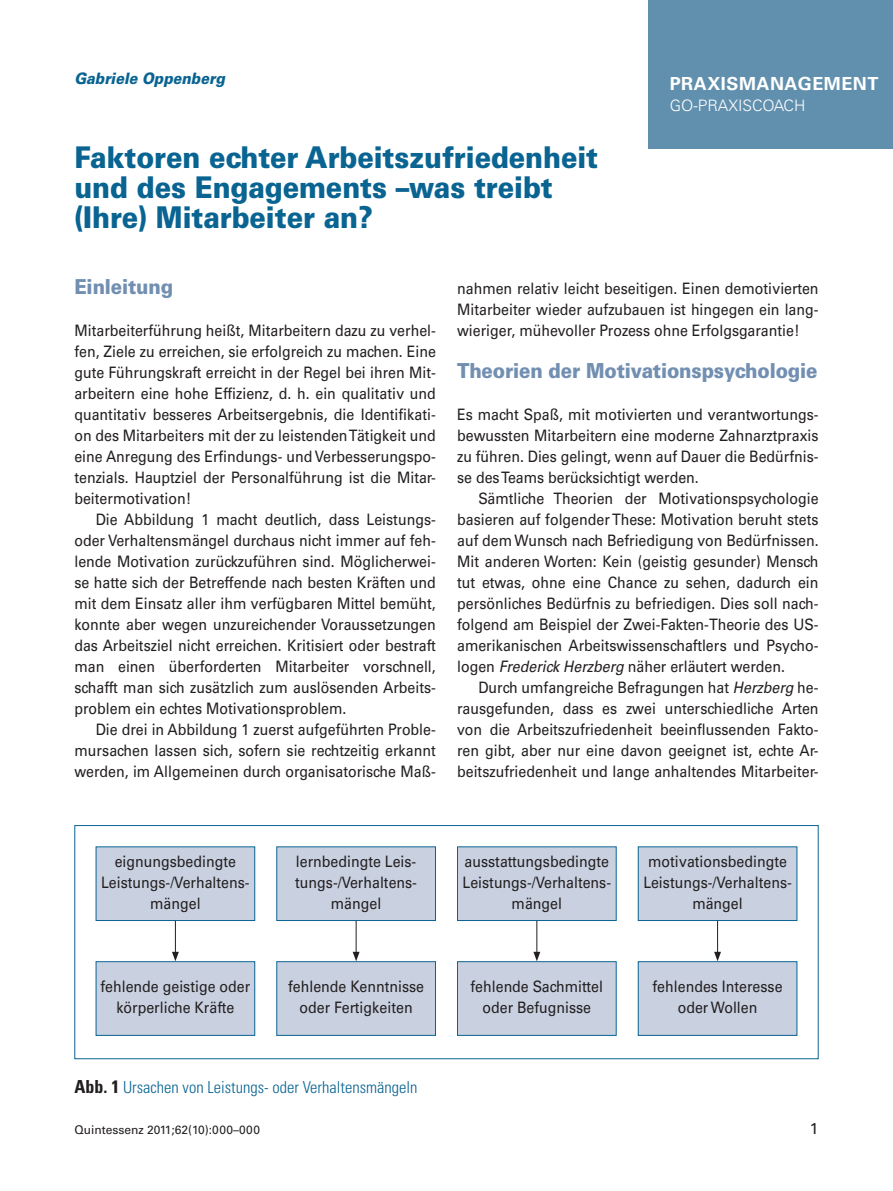
<style>
.page{position:relative;width:893px;height:1191px;background:#fff}
.page>*{position:absolute;margin:0;border:0;box-sizing:border-box;transform-origin:0 0}
.t1{font:900 30px/30px "Univers LT Std";letter-spacing:-.005em;color:#096492;scale:.9 1}
.t2{font:900 20.7px "Univers LT Std";letter-spacing:-.01em;color:#728fb2;scale:.9 1}
.t3{font:700 18px "Univers LT Std";letter-spacing:.03em;color:#fff}
.t4{font:300 condensed 16.5px "Univers LT Std";color:#096492}
.t5{font:15.75px/21px "Univers LT Std";color:#231f20;text-align:center;scale:.9 1}
.t6{font:italic 900 15.75px "Univers LT Std";color:#096492;scale:.9 1}
.t7{font:300 15.75px "Univers LT Std";color:#fff}
.t8{font:15.75px "Univers LT Std";color:#231f20}
.t9{font:12px "Univers LT Std";color:#231f20}
.s1{font-style:italic}
.s2{font-weight:700;font-size:18px;color:#231f20}
</style>
<div class="page">
<div style="left:648px;top:0;width:245px;height:149px;background:#6190ae"></div>
<div style="left:74px;top:825px;width:745px;height:234px;border:1px solid #096492"></div>
<div style="left:96px;top:847px;width:159px;height:73px;background:#c9d1e1"></div>
<div style="left:96px;top:846px;width:159px;height:75px;border:1px solid #096492"></div>
<div style="left:277px;top:847px;width:158px;height:73px;background:#c9d1e1"></div>
<div style="left:276px;top:846px;width:160px;height:75px;border:1px solid #096492"></div>
<div style="left:457px;top:847px;width:159px;height:73px;background:#c9d1e1"></div>
<div style="left:457px;top:846px;width:160px;height:75px;border:1px solid #096492"></div>
<div style="left:638px;top:847px;width:159px;height:73px;background:#c9d1e1"></div>
<div style="left:638px;top:846px;width:159px;height:75px;border:1px solid #096492"></div>
<div style="left:96px;top:961px;width:159px;height:74px;background:#c9d1e1"></div>
<div style="left:96px;top:961px;width:159px;height:74px;border:1px solid #096492"></div>
<div style="left:277px;top:961px;width:158px;height:74px;background:#c9d1e1"></div>
<div style="left:276px;top:961px;width:160px;height:74px;border:1px solid #096492"></div>
<div style="left:457px;top:961px;width:159px;height:74px;background:#c9d1e1"></div>
<div style="left:457px;top:961px;width:160px;height:74px;border:1px solid #096492"></div>
<div style="left:638px;top:961px;width:159px;height:74px;background:#c9d1e1"></div>
<div style="left:638px;top:961px;width:159px;height:74px;border:1px solid #096492"></div>
<hr style="left:175px;top:921px;width:1px;height:33px;background:#231f20">
<svg style="left:172px;top:951px;width:7px;height:10px"></svg>
<hr style="left:356px;top:921px;width:1px;height:33px;background:#231f20">
<svg style="left:353px;top:951px;width:7px;height:10px"></svg>
<hr style="left:536px;top:921px;width:1px;height:33px;background:#231f20">
<svg style="left:533px;top:951px;width:7px;height:10px"></svg>
<hr style="left:717px;top:921px;width:1px;height:33px;background:#231f20">
<svg style="left:714px;top:951px;width:7px;height:10px"></svg>
<p class="t6" style="left:74px;top:68px;width:169px">Gabriele Oppenberg</p>
<h1 class="t1" style="left:74px;top:142px;width:583px">Faktoren echter Arbeitszufriedenheit und des Engagements –was treibt (Ihre) Mitarbeiter an?</h1>
<p class="t3" style="left:670px;top:74px;width:210px">PRAXISMANAGEMENT</p>
<p class="t7" style="left:670px;top:96px;width:137px">GO-PRAXISCOACH</p>
<h2 class="t2" style="left:74px;top:274px;width:111px">Einleitung</h2>
<p class="t5" style="left:74px;top:320px;width:403px;text-align:justify">Mitarbeiterführung heißt, Mitarbeitern dazu zu verhel&shy;fen, Ziele zu erreichen, sie erfolgreich zu machen. Eine gute Führungskraft erreicht in der Regel bei ihren Mit&shy;arbeitern eine hohe Effizienz, d. h. ein qualitativ und quantitativ besseres Arbeitsergebnis, die Identifikati&shy;on des Mitarbeiters mit der zu leistenden Tätigkeit und eine Anregung des Erfindungs- und Verbesserungspo&shy;tenzials. Hauptziel der Personalführung ist die Mitar&shy;beitermotivation!</p>
<p class="t5" style="left:74px;top:509px;width:403px;text-align:justify;text-indent:21px">Die Abbildung 1 macht deutlich, dass Leistungs&shy;oder Verhaltensmängel durchaus nicht immer auf feh&shy;lende Motivation zurückzuführen sind. Möglicherwei&shy;se hatte sich der Betreffende nach besten Kräften und mit dem Einsatz aller ihm verfügbaren Mittel bemüht, konnte aber wegen unzureichender Voraussetzungen das Arbeitsziel nicht erreichen. Kritisiert oder bestraft man einen überforderten Mitarbeiter vorschnell, schafft man sich zusätzlich zum auslösenden Arbeits&shy;problem ein echtes Motivationsproblem.</p>
<p class="t5" style="left:74px;top:719px;width:403px;text-align:justify;text-indent:21px">Die drei in Abbildung 1 zuerst aufgeführten Proble&shy;mursachen lassen sich, sofern sie rechtzeitig erkannt werden, im Allgemeinen durch organisatorische Maß-</p>
<p class="t5" style="left:457px;top:278px;width:403px;text-align:justify">nahmen relativ leicht beseitigen. Einen demotivierten Mitarbeiter wieder aufzubauen ist hingegen ein lang&shy;wieriger, mühevoller Prozess ohne Erfolgsgarantie!</p>
<h2 class="t2" style="left:457px;top:358px;width:402px">Theorien der Motivationspsychologie</h2>
<p class="t5" style="left:457px;top:404px;width:403px;text-align:justify">Es macht Spaß, mit motivierten und verantwortungs&shy;bewussten Mitarbeitern eine moderne Zahnarztpraxis zu führen. Dies gelingt, wenn auf Dauer die Bedürfnis&shy;se des Teams berücksichtigt werden.</p>
<p class="t5" style="left:457px;top:488px;width:403px;text-align:justify;text-indent:21px">Sämtliche Theorien der Motivationspsychologie basieren auf folgender These: Motivation beruht stets auf dem Wunsch nach Befriedigung von Bedürfnissen.<br>Mit anderen Worten: Kein (geistig gesunder) Mensch tut etwas, ohne eine Chance zu sehen, dadurch ein persönliches Bedürfnis zu befriedigen. Dies soll nach&shy;folgend am Beispiel der Zwei-Fakten-Theorie des US&shy;amerikanischen Arbeitswissenschaftlers und Psycho&shy;logen <span class="s1">Frederick Herzberg</span> näher erläutert werden.</p>
<p class="t5" style="left:457px;top:677px;width:403px;text-align:justify;text-indent:21px">Durch umfangreiche Befragungen hat <span class="s1">Herzberg</span> he&shy;rausgefunden, dass es zwei unterschiedliche Arten von die Arbeitszufriedenheit beeinflussenden Fakto&shy;ren gibt, aber nur eine davon geeignet ist, echte Ar&shy;beitszufriedenheit und lange anhaltendes Mitarbeiter-</p>
<p class="t5" style="left:101px;top:850px;width:166px">eignungsbedingte<br>Leistungs-/Verhaltens&shy;mängel</p>
<p class="t5" style="left:295px;top:850px;width:136px">lernbedingte Leis&shy;tungs-/Verhaltens&shy;mängel</p>
<p class="t5" style="left:463px;top:850px;width:166px">ausstattungsbedingte<br>Leistungs-/Verhaltens&shy;mängel</p>
<p class="t5" style="left:643px;top:850px;width:166px">motivationsbedingte<br>Leistungs-/Verhaltens&shy;mängel</p>
<p class="t5" style="left:101px;top:976px;width:168px">fehlende geistige oder körperliche Kräfte</p>
<p class="t5" style="left:288px;top:976px;width:153px">fehlende Kenntnisse oder Fertigkeiten</p>
<p class="t5" style="left:471px;top:976px;width:149px">fehlende Sachmittel oder Befugnisse</p>
<p class="t5" style="left:653px;top:976px;width:146px">fehlendes Interesse oder Wollen</p>
<p class="t4" style="left:74px;top:1077px;width:345px"><span class="s2">Abb. 1</span> Ursachen von Leistungs- oder Verhaltensmängeln</p>
<p class="t9" style="left:74px;top:1123px;width:187px">Quintessenz 2011;62(10):000–000</p>
<p class="t8" style="left:810px;top:1119px;width:10px">1</p>
</div>
